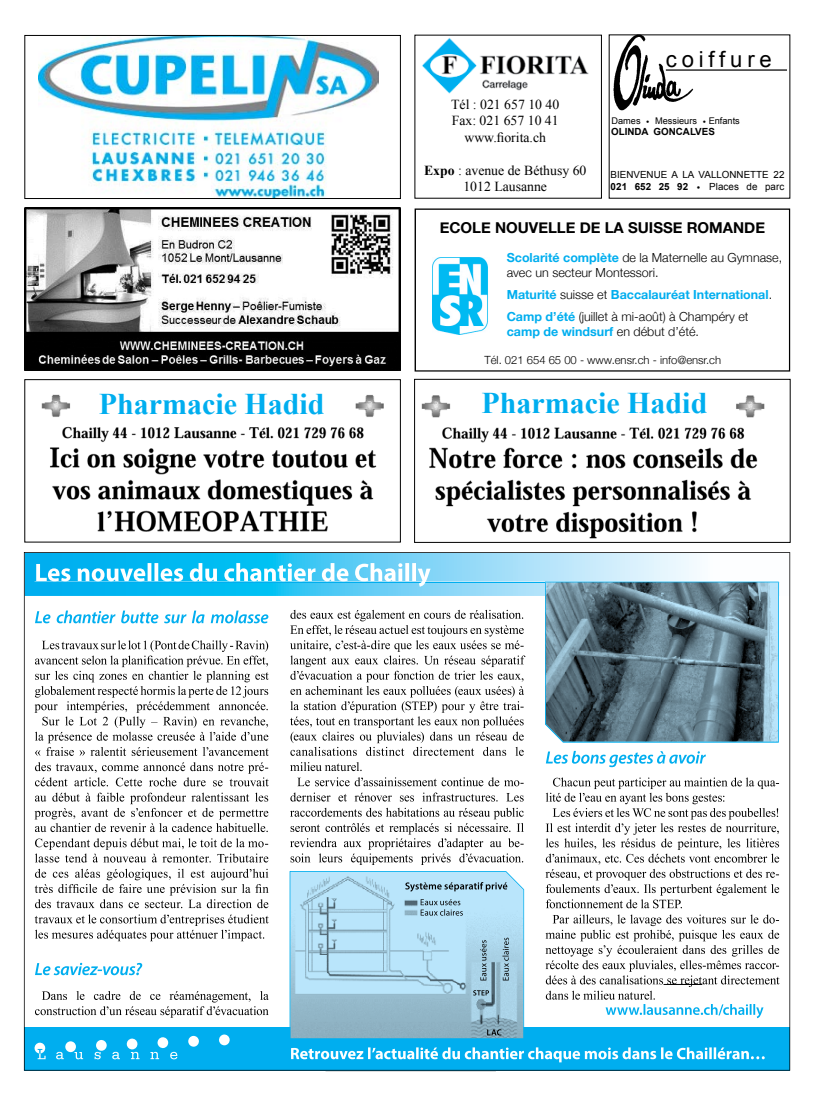
<style>
.page{position:relative;width:815px;height:1099px;background:#fff}
.page>*{position:absolute;margin:0;border:0;box-sizing:border-box;transform-origin:0 0}
.t1{font:700 30px "Times New Roman";color:#00aeef}
.t2{font:22.12px "Arial";letter-spacing:.22em;color:#000}
.t3{font:700 15px "Helvetica Neue";color:#000}
.t4{font:13.75px/16.5px "Times New Roman";color:#000;text-align:center}
.t5{font:700 12.5px/22.1px "Helvetica Neue";color:#00aeef}
.t6{font:300 12.5px/15px "Helvetica Neue";color:#000}
.t7{font:300 11.25px "Helvetica Neue";color:#000}
.t8{font:9.75px/12.2px "Arial";color:#000}
.t9{font:700 9.75px "Arial";color:#000}
.t10{font:9.25px "Arial";color:#000}
.s1{font-weight:700}
.s2{font-weight:700;color:#00aeef}
.s3{font-weight:300;color:#000}
</style>
<div class="page">
<img style="left:421px;top:395px;width:344px;height:144px">
<div style="left:414px;top:379px;width:376px;height:163px;border:1px solid #000"></div>
<img style="left:41px;top:394px;width:343px;height:138px">
<div style="left:24px;top:379px;width:377px;height:163px;border:1px solid #000"></div>
<hr style="left:326px;top:1070px;width:170px;height:1px;background:#000">
<img style="left:25px;top:207px;width:375px;height:163px">
<div style="left:456px;top:393px;width:277px;height:32px;background:#fff"></div>
<img style="left:432px;top:257px;width:56px;height:77px">
<div style="left:415px;top:208px;width:375px;height:163px;border:1px solid #000"></div>
<img style="left:422px;top:37px;width:167px;height:57px">
<div style="left:74px;top:393px;width:276px;height:33px;background:#fff"></div>
<img style="left:613px;top:37px;width:81px;height:74px">
<hr style="left:666px;top:69px;width:120px;height:2px;background:#000">
<svg style="left:24px;top:552px;width:766px;height:518px"></svg>
<hr style="left:779px;top:596px;width:1px;height:146px;background:#b9e5fb">
<svg style="left:545px;top:596px;width:234px;height:146px;background:#5b7481"></svg>
<svg style="left:290px;top:871px;width:234px;height:167px;background:#a6d0e4"></svg>
<svg style="left:25px;top:553px;width:764px;height:43px"></svg>
<svg style="left:35px;top:990px;width:234px;height:27px"></svg>
<svg style="left:35px;top:962px;width:107px;height:13px"></svg>
<svg style="left:35px;top:914px;width:234px;height:27px"></svg>
<svg style="left:35px;top:868px;width:234px;height:40px"></svg>
<svg style="left:35px;top:838px;width:233px;height:24px"></svg>
<svg style="left:35px;top:792px;width:233px;height:40px"></svg>
<svg style="left:35px;top:762px;width:234px;height:24px"></svg>
<svg style="left:35px;top:640px;width:234px;height:116px"></svg>
<svg style="left:35px;top:610px;width:233px;height:13px"></svg>
<svg style="left:545px;top:777px;width:234px;height:131px"></svg>
<svg style="left:546px;top:750px;width:160px;height:17px"></svg>
<svg style="left:290px;top:807px;width:234px;height:58px"></svg>
<svg style="left:290px;top:792px;width:234px;height:9px"></svg>
<svg style="left:297px;top:777px;width:227px;height:9px"></svg>
<svg style="left:290px;top:762px;width:72px;height:9px"></svg>
<svg style="left:290px;top:610px;width:235px;height:145px"></svg>
<svg style="left:545px;top:914px;width:235px;height:104px"></svg>
<svg style="left:405px;top:882px;width:102px;height:9px"></svg>
<svg style="left:473px;top:990px;width:16px;height:5px"></svg>
<svg style="left:502px;top:937px;width:7px;height:43px"></svg>
<svg style="left:421px;top:899px;width:42px;height:16px"></svg>
<svg style="left:480px;top:940px;width:6px;height:40px"></svg>
<svg style="left:487px;top:1029px;width:14px;height:6px"></svg>
<div style="left:65px;top:1041px;width:11px;height:11px;background:#fff;border-radius:50%"></div>
<div style="left:96px;top:1039px;width:11px;height:11px;background:#fff;border-radius:50%"></div>
<div style="left:127px;top:1038px;width:11px;height:11px;background:#fff;border-radius:50%"></div>
<svg style="left:157px;top:1036px;width:11px;height:12px"></svg>
<div style="left:188px;top:1035px;width:11px;height:11px;background:#fff;border-radius:50%"></div>
<div style="left:219px;top:1034px;width:11px;height:11px;background:#fff;border-radius:50%"></div>
<svg style="left:56px;top:1051px;width:8px;height:8px"></svg>
<svg style="left:75px;top:1051px;width:8px;height:8px"></svg>
<svg style="left:95px;top:1051px;width:6px;height:8px"></svg>
<svg style="left:112px;top:1051px;width:8px;height:8px"></svg>
<svg style="left:131px;top:1051px;width:9px;height:8px"></svg>
<svg style="left:150px;top:1051px;width:9px;height:8px"></svg>
<svg style="left:170px;top:1051px;width:7px;height:8px"></svg>
<svg style="left:34px;top:1042px;width:12px;height:17px"></svg>
<svg style="left:291px;top:1047px;width:474px;height:15px"></svg>
<img style="left:39px;top:37px;width:339px;height:160px">
<div style="left:24px;top:35px;width:377px;height:164px;border:1px solid #000"></div>
<h1 class="t1" style="left:99px;top:382px;width:227px">Pharmacie Hadid</h1>
<p class="t4" style="left:451px;top:95px;width:110px">Tél : 021 657 10 40<br>Fax: 021 657 10 41 www.fiorita.ch</p>
<p class="t4" style="left:424px;top:161px;width:164px"><span class="s1">Expo</span> : avenue de Béthusy 60<br>1012 Lausanne</p>
<h2 class="t2" style="left:666px;top:44px;width:107px">coiffure</h2>
<p class="t10" style="left:612px;top:114px;width:130px">Dames • Messieurs • Enfants</p>
<p class="t9" style="left:611px;top:124px;width:105px">OLINDA GONCALVES</p>
<p class="t8" style="left:611px;top:168px;width:175px">BIENVENUE A LA VALLONNETTE 22<br><span class="s1">021 652 25 92</span> • Places de parc</p>
<p class="t3" style="left:440px;top:216px;width:327px">ECOLE NOUVELLE DE LA SUISSE ROMANDE</p>
<p class="t6" style="left:507px;top:249px;width:277px"><span class="s2">Scolarité complète</span> de la Maternelle au Gymnase, avec un secteur Montessori.</p>
<p class="t5" style="left:507px;top:284px;width:267px">Maturité <span class="s3">suisse et</span> Baccalauréat International<span class="s3">.<br></span>Camp d’été <span class="s3">(juillet à mi-août) à Champéry et</span></p>
<p class="t5" style="left:507px;top:321px;width:194px">camp de windsurf <span class="s3">en début d’été.</span></p>
<p class="t7" style="left:484px;top:351px;width:238px">Tél. 021 654 65 00 - www.ensr.ch - info@ensr.ch</p>
<h1 class="t1" style="left:481px;top:381px;width:227px">Pharmacie Hadid</h1>
</div>
